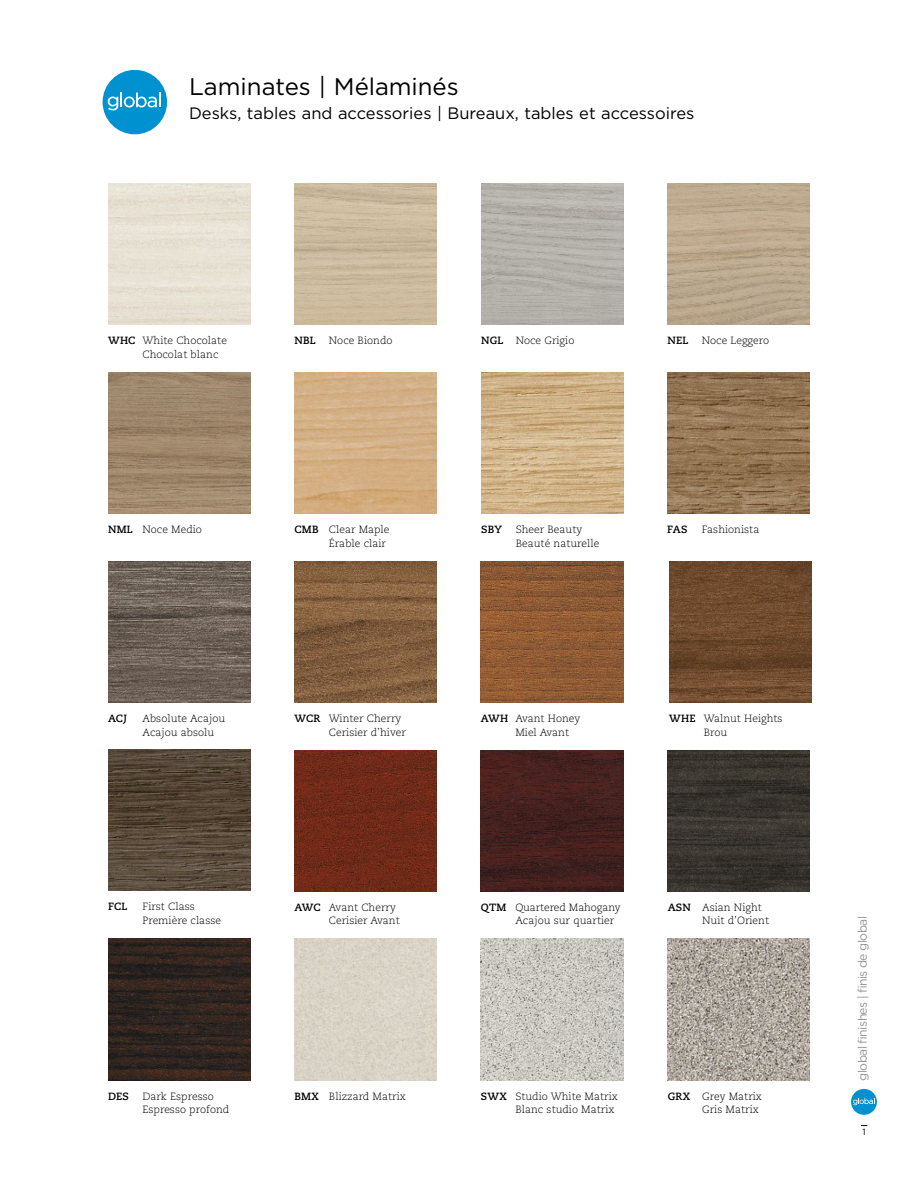
<style>
.page{position:relative;width:918px;height:1188px;background:#fff}
.page>*{position:absolute;margin:0;border:0;box-sizing:border-box;transform-origin:0 0}
.t1{font:24px "Gotham";letter-spacing:-.005em;color:#000}
.t2{font:16.5px "Gotham";color:#000}
.t3{font:12.3px "Gotham";letter-spacing:-.05em;color:#939598}
.t4{font:300 10.5px/13.5px "Caecilia LT Std";color:#000}
.t5{font:700 10.5px "Caecilia LT Std";letter-spacing:.015em;color:#000}
.t6{font:9px "Gotham";color:#000}
.s1{font-weight:700}
</style>
<div class="page">
<div style="left:103px;top:70px;width:64px;height:64px;background:#0091d1;border-radius:50%"></div>
<svg style="left:108px;top:93px;width:53px;height:17px"></svg>
<div style="left:851px;top:1089px;width:26px;height:26px;background:#0091d1;border-radius:50%"></div>
<svg style="left:853px;top:1098px;width:22px;height:7px"></svg>
<img style="left:108px;top:372px;width:142px;height:142px">
<img style="left:481px;top:372px;width:142px;height:142px">
<img style="left:294px;top:561px;width:143px;height:141px">
<img style="left:481px;top:184px;width:142px;height:141px">
<img style="left:667px;top:184px;width:142px;height:141px">
<img style="left:481px;top:561px;width:142px;height:141px">
<img style="left:667px;top:372px;width:142px;height:142px">
<img style="left:294px;top:372px;width:143px;height:142px">
<img style="left:294px;top:750px;width:143px;height:141px">
<img style="left:668px;top:750px;width:142px;height:141px">
<img style="left:481px;top:750px;width:142px;height:141px">
<img style="left:108px;top:939px;width:142px;height:141px">
<img style="left:108px;top:750px;width:142px;height:141px">
<img style="left:669px;top:561px;width:142px;height:141px">
<img style="left:108px;top:561px;width:142px;height:141px">
<img style="left:294px;top:939px;width:143px;height:141px">
<img style="left:668px;top:939px;width:142px;height:141px">
<img style="left:481px;top:939px;width:142px;height:141px">
<h1 class="t1" style="left:189px;top:71px;width:271px">Laminates | Mélaminés</h1>
<h2 class="t2" style="left:189px;top:103px;width:507px">Desks, tables and accessories | Bureaux, tables et accessoires</h2>
<p class="t4" style="left:143px;top:334px;width:86px;text-indent:-35px"><span class="s1">WHC</span> White Chocolate<br>Chocolat blanc</p>
<p class="t4" style="left:294px;top:334px;width:99px"><span class="s1">NBL</span> Noce Biondo</p>
<p class="t4" style="left:481px;top:334px;width:95px"><span class="s1">NGL</span> Noce Grigio</p>
<p class="t5" style="left:667px;top:334px;width:23px">NEL</p>
<p class="t4" style="left:702px;top:334px;width:69px">Noce Leggero</p>
<p class="t4" style="left:108px;top:523px;width:95px"><span class="s1">NML</span> Noce Medio</p>
<p class="t5" style="left:481px;top:523px;width:22px">SBY</p>
<p class="t4" style="left:516px;top:523px;width:85px">Sheer Beauty<br>Beauté naturelle</p>
<p class="t4" style="left:329px;top:523px;width:62px;text-indent:-35px"><span class="s1">CMB</span> Clear Maple<br>Érable clair</p>
<p class="t5" style="left:667px;top:523px;width:22px">FAS</p>
<p class="t4" style="left:702px;top:523px;width:59px">Fashionista</p>
<p class="t5" style="left:108px;top:712px;width:20px">ACJ</p>
<p class="t4" style="left:143px;top:712px;width:84px">Absolute Acajou<br>Acajou absolu</p>
<p class="t5" style="left:108px;top:900px;width:21px">FCL</p>
<p class="t4" style="left:142px;top:900px;width:80px">First Class<br>Première classe</p>
<p class="t4" style="left:329px;top:712px;width:78px;text-indent:-35px"><span class="s1">WCR</span> Winter Cherry<br>Cerisier d’hiver</p>
<p class="t4" style="left:515px;top:712px;width:66px;text-indent:-35px"><span class="s1">AWH</span> Avant Honey<br>Miel Avant</p>
<p class="t4" style="left:704px;top:712px;width:80px;text-indent:-35px"><span class="s1">WHE</span> Walnut Heights<br>Brou</p>
<p class="t4" style="left:329px;top:901px;width:72px;text-indent:-34px"><span class="s1">AWC</span> Avant Cherry<br>Cerisier Avant</p>
<p class="t4" style="left:702px;top:901px;width:68px;text-indent:-35px"><span class="s1">ASN</span> Asian Night<br>Nuit d’Orient</p>
<p class="t4" style="left:515px;top:901px;width:107px;text-indent:-35px"><span class="s1">QTM</span> Quartered Mahogany<br>Acajou sur quartier</p>
<p class="t5" style="left:108px;top:1090px;width:23px">DES</p>
<p class="t4" style="left:143px;top:1090px;width:88px">Dark Espresso<br>Espresso profond</p>
<p class="t4" style="left:294px;top:1090px;width:113px"><span class="s1">BMX</span> Blizzard Matrix</p>
<p class="t4" style="left:668px;top:1090px;width:96px;text-align:right"><span class="s1">GRX</span> Grey Matrix<br>Gris Matrix</p>
<p class="t4" style="left:515px;top:1090px;width:104px;text-indent:-35px"><span class="s1">SWX</span> Studio White Matrix<br>Blanc studio Matrix</p>
<p class="t3" style="left:854px;top:1081px;width:166px;rotate:-90deg">global finishes | finis de global</p>
<p class="t6" style="left:862px;top:1126px;width:5px">1</p>
</div>
